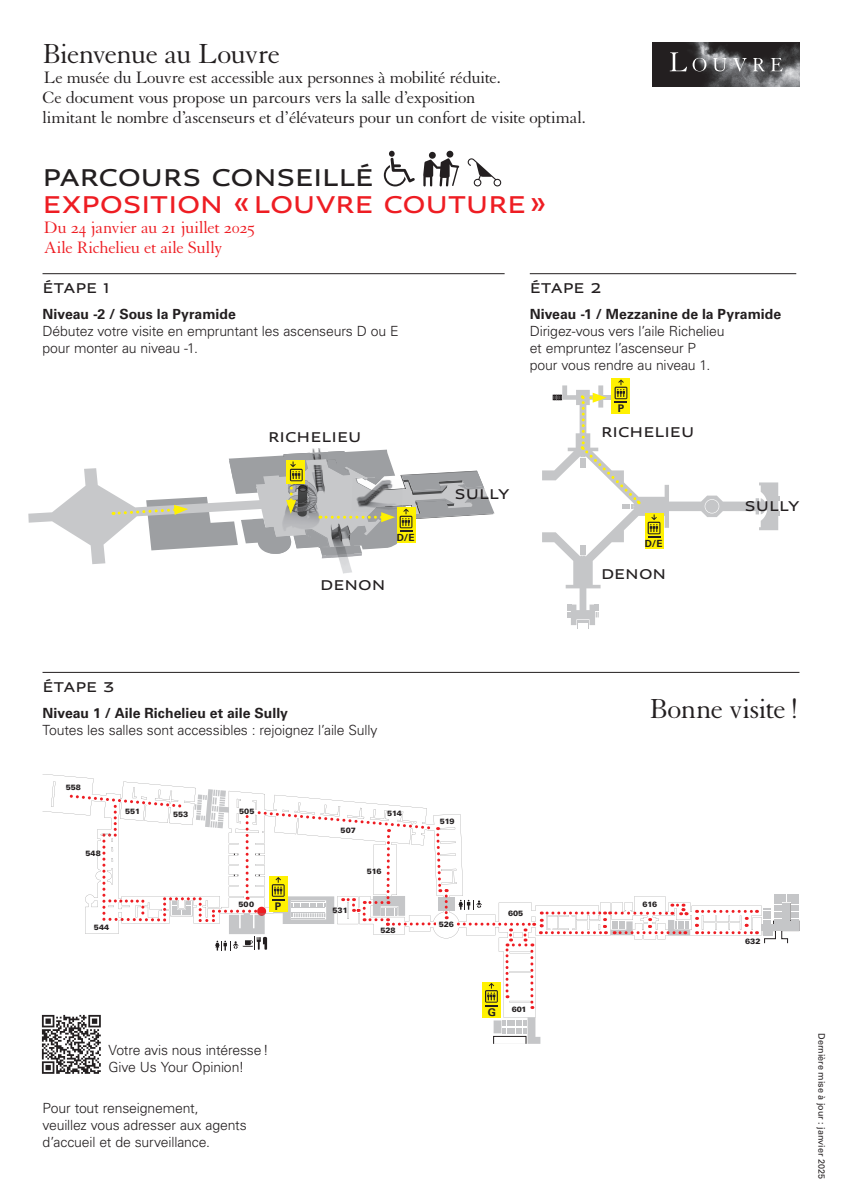
<style>
.page{position:relative;width:842px;height:1191px;background:#fff}
.page>*{position:absolute;margin:0;border:0;box-sizing:border-box;transform-origin:0 0}
.t1{font:30px "Granjon LT Std";letter-spacing:-.025em;color:#231f20}
.t2{font:24px "Louvre Sans Med";letter-spacing:-.02em;color:#ee1d23}
.t3{font:24px "Louvre Sans Med";letter-spacing:-.025em;color:#231f20}
.t4{font:18px/20px "Granjon LT Std";letter-spacing:-.02em;color:#231f20}
.t5{font:18px/20px "Granjon LT Std";letter-spacing:-.02em;color:#ee1d23}
.t6{font:300 14px/17px "Univers LT Std";letter-spacing:-.01em;color:#231f20}
.t7{font:700 14px "Univers LT Std";letter-spacing:.005em;color:#231f20}
.t8{font:14px "Louvre Sans Med";color:#231f20}
.t9{font:700 10.5px "Univers LT Std";color:#231f20}
.t10{font:700 9.8px "Univers LT Std";color:#231f20}
.t11{font:9px "Univers LT Std";color:#231f20}
.t12{font:900 7.7px "Univers LT Std";color:#231f20}
</style>
<div class="page">
<svg style="left:28px;top:468px;width:298px;height:96px"></svg>
<img style="left:339px;top:558px;width:13px;height:16px">
<svg style="left:113px;top:449px;width:381px;height:109px"></svg>
<svg style="left:468px;top:158px;width:33px;height:28px"></svg>
<div style="left:429px;top:152px;width:7px;height:7px;background:#231f20;border-radius:50%"></div>
<div style="left:446px;top:151px;width:7px;height:7px;background:#231f20;border-radius:50%"></div>
<svg style="left:423px;top:158px;width:36px;height:28px"></svg>
<svg style="left:384px;top:151px;width:31px;height:35px"></svg>
<hr style="left:43px;top:273px;width:462px;height:1px;background:#231f20">
<hr style="left:530px;top:273px;width:266px;height:1px;background:#231f20">
<hr style="left:43px;top:672px;width:756px;height:1px;background:#231f20">
<img style="left:652px;top:43px;width:147px;height:44px">
<svg style="left:670px;top:52px;width:113px;height:19px;background:#656466"></svg>
<img style="left:41px;top:1014px;width:60px;height:60px">
<svg style="left:542px;top:394px;width:236px;height:231px"></svg>
<div style="left:705px;top:499px;width:14px;height:14px;background:#e7e7e8;border-radius:50%"></div>
<div style="left:705px;top:500px;width:14px;height:13px;background:#c5c6c8;border-radius:50%"></div>
<svg style="left:577px;top:604px;width:22px;height:24px"></svg>
<div style="left:611px;top:378px;width:19px;height:36px;background:#fff101"></div>
<svg style="left:553px;top:379px;width:87px;height:130px"></svg>
<div style="left:644px;top:513px;width:19px;height:36px;background:#fff101"></div>
<svg style="left:648px;top:514px;width:12px;height:23px"></svg>
<svg style="left:70px;top:789px;width:729px;height:254px"></svg>
<h1 class="t1" style="left:43px;top:37px;width:239px">Bienvenue au Louvre</h1>
<p class="t4" style="left:43px;top:68px;width:545px">Le musée du Louvre est accessible aux personnes à mobilité réduite.<br>Ce document vous propose un parcours vers la salle d’exposition<br>limitant le nombre d’ascenseurs et d’élévateurs pour un confort de visite optimal.</p>
<h2 class="t3" style="left:43px;top:162px;width:333px">PARCOURS CONSEILLÉ</h2>
<h2 class="t2" style="left:43px;top:189px;width:506px">EXPOSITION « LOUVRE COUTURE »</h2>
<p class="t5" style="left:44px;top:218px;width:213px">Du 24 janvier au 21 juillet 2025<br>Aile Richelieu et aile Sully</p>
<p class="t8" style="left:43px;top:279px;width:69px">ÉTAPE 1</p>
<p class="t7" style="left:43px;top:306px;width:195px">Niveau -2 / Sous la Pyramide</p>
<p class="t6" style="left:43px;top:323px;width:358px">Débutez votre visite en empruntant les ascenseurs D ou E pour monter au niveau -1.</p>
<p class="t8" style="left:268px;top:428px;width:95px">RICHELIEU</p>
<p class="t10" style="left:397px;top:532px;width:19px">D/E</p>
<p class="t8" style="left:320px;top:576px;width:67px">DENON</p>
<p class="t8" style="left:454px;top:485px;width:57px">SULLY</p>
<p class="t8" style="left:530px;top:279px;width:73px">ÉTAPE 2</p>
<p class="t7" style="left:530px;top:306px;width:253px">Niveau -1 / Mezzanine de la Pyramide</p>
<p class="t6" style="left:530px;top:323px;width:196px">Dirigez-vous vers l’aile Richelieu et empruntez l’ascenseur P pour vous rendre au niveau 1.</p>
<p class="t9" style="left:618px;top:402px;width:8px">P</p>
<p class="t8" style="left:601px;top:422px;width:95px">RICHELIEU</p>
<p class="t10" style="left:645px;top:538px;width:19px">D/E</p>
<p class="t8" style="left:601px;top:565px;width:67px">DENON</p>
<p class="t8" style="left:744px;top:497px;width:57px">SULLY</p>
<p class="t8" style="left:43px;top:677px;width:73px">ÉTAPE 3</p>
<p class="t7" style="left:43px;top:705px;width:247px">Niveau 1 / Aile Richelieu et aile Sully</p>
<p class="t6" style="left:43px;top:721px;width:337px">Toutes les salles sont accessibles : rejoignez l’aile Sully</p>
<p class="t12" style="left:66px;top:782px;width:17px">558</p>
<p class="t12" style="left:86px;top:848px;width:17px">548</p>
<p class="t12" style="left:125px;top:806px;width:17px">551</p>
<p class="t12" style="left:94px;top:922px;width:17px">544</p>
<p class="t12" style="left:173px;top:809px;width:17px">553</p>
<p class="t12" style="left:239px;top:807px;width:17px">505</p>
<p class="t12" style="left:239px;top:899px;width:17px">500</p>
<p class="t9" style="left:275px;top:899px;width:8px">P</p>
<p class="t6" style="left:108px;top:1041px;width:162px">Votre avis nous intéresse !<br>Give Us Your Opinion!</p>
<p class="t6" style="left:43px;top:1100px;width:206px">Pour tout renseignement,<br>veuillez vous adresser aux agents d’accueil et de surveillance.</p>
<p class="t12" style="left:341px;top:825px;width:17px">507</p>
<p class="t12" style="left:387px;top:808px;width:17px">514</p>
<p class="t12" style="left:332px;top:905px;width:17px">531</p>
<p class="t12" style="left:367px;top:866px;width:17px">516</p>
<p class="t12" style="left:380px;top:925px;width:17px">528</p>
<p class="t12" style="left:440px;top:816px;width:17px">519</p>
<p class="t12" style="left:439px;top:919px;width:17px">526</p>
<p class="t12" style="left:508px;top:908px;width:17px">605</p>
<p class="t9" style="left:488px;top:1005px;width:10px">G</p>
<p class="t12" style="left:512px;top:1004px;width:16px">601</p>
<h1 class="t1" style="left:649px;top:692px;width:152px">Bonne visite !</h1>
<p class="t12" style="left:642px;top:899px;width:17px">616</p>
<p class="t12" style="left:745px;top:936px;width:17px">632</p>
<p class="t11" style="left:827px;top:1033px;width:147px;rotate:90deg">Dernière mise à jour : janvier 2025</p>
</div>
